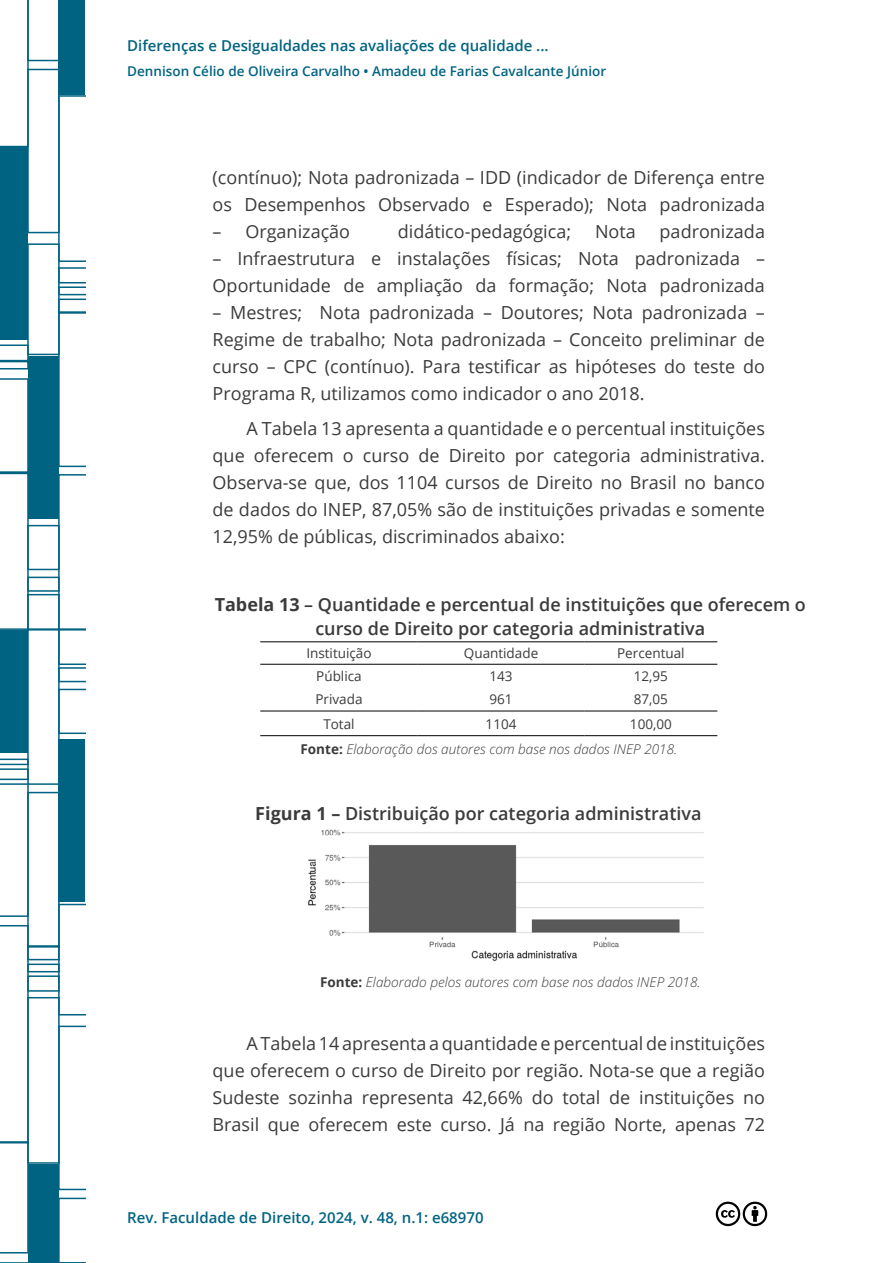
<style>
.page{position:relative;width:893px;height:1263px;background:#fff}
.page>*{position:absolute;margin:0;border:0;box-sizing:border-box;transform-origin:0 0}
.t1{font:18px/27px "Open Sans";color:#3c3b3b;text-align:justify}
.t2{font:600 18px/24px "Open Sans";color:#3c3b3b;text-align:center}
.t3{font:600 15px "Open Sans";color:#006382}
.t4{font:italic 13.5px/25.7px "Open Sans";color:#3c3b3b}
.t5{font:13.5px "Open Sans";color:#3c3b3b}
.t6{font:600 13.5px "Open Sans";color:#006382}
.s1{font-weight:700}
.s2{font-style:normal}
.s3{font-weight:700;font-style:normal}
</style>
<div class="page">
<svg style="left:0;top:0;width:85px;height:1263px"></svg>
<svg style="left:715px;top:1201px;width:53px;height:26px"></svg>
<hr style="left:260px;top:641px;width:158px;height:1px;background:#000">
<hr style="left:418px;top:641px;width:166px;height:1px;background:#000">
<hr style="left:584px;top:641px;width:133px;height:1px;background:#000">
<hr style="left:260px;top:664px;width:158px;height:1px;background:#000">
<hr style="left:418px;top:664px;width:166px;height:1px;background:#000">
<hr style="left:584px;top:664px;width:133px;height:1px;background:#000">
<hr style="left:260px;top:711px;width:158px;height:1px;background:#000">
<hr style="left:418px;top:711px;width:166px;height:1px;background:#000">
<hr style="left:584px;top:711px;width:133px;height:1px;background:#000">
<hr style="left:260px;top:735px;width:158px;height:1px;background:#000">
<hr style="left:418px;top:735px;width:166px;height:1px;background:#000">
<hr style="left:584px;top:735px;width:133px;height:1px;background:#000">
<img style="left:308px;top:829px;width:396px;height:132px">
<p class="t3" style="left:127px;top:35px;width:423px">Diferenças e Desigualdades nas avaliações de qualidade ...</p>
<p class="t6" style="left:127px;top:62px;width:480px">Dennison Célio de Oliveira Carvalho • Amadeu de Farias Cavalcante Júnior</p>
<p class="t1" style="left:213px;top:163px;width:554px">(contínuo); Nota padronizada – IDD (indicador de Diferença entre os Desempenhos Observado e Esperado); Nota padronizada</p>
<p class="t1" style="left:213px;top:217px;width:139px">– Organização</p>
<p class="t1" style="left:398px;top:217px;width:175px">didático-pedagógica;</p>
<p class="t1" style="left:595px;top:217px;width:42px">Nota</p>
<p class="t1" style="left:660px;top:217px;width:107px">padronizada</p>
<p class="t1" style="left:213px;top:244px;width:554px">– Infraestrutura e instalações físicas; Nota padronizada –<br>Oportunidade de ampliação da formação; Nota padronizada</p>
<p class="t1" style="left:213px;top:298px;width:554px">– Mestres; Nota padronizada – Doutores; Nota padronizada – Regime de trabalho; Nota padronizada – Conceito preliminar de curso – CPC (contínuo). Para testificar as hipóteses do teste do Programa R, utilizamos como indicador o ano 2018.</p>
<p class="t1" style="left:213px;top:415px;width:554px;text-indent:34px">A Tabela 13 apresenta a quantidade e o percentual instituições que oferecem o curso de Direito por categoria administrativa.<br>Observa-se que, dos 1104 cursos de Direito no Brasil no banco de dados do INEP, 87,05% são de instituições privadas e somente 12,95% de públicas, discriminados abaixo:</p>
<p class="t2" style="left:215px;top:592px;width:593px"><span class="s1">Tabela 13</span> – Quantidade e percentual de instituições que oferecem o curso de Direito por categoria administrativa</p>
<p class="t5" style="left:306px;top:644px;width:67px">Instituição</p>
<p class="t5" style="left:464px;top:644px;width:76px">Quantidade</p>
<p class="t5" style="left:617px;top:644px;width:69px">Percentual</p>
<p class="t5" style="left:316px;top:667px;width:47px">Pública</p>
<p class="t5" style="left:489px;top:667px;width:25px">143</p>
<p class="t5" style="left:634px;top:667px;width:36px">12,95</p>
<p class="t5" style="left:315px;top:690px;width:49px">Privada</p>
<p class="t5" style="left:489px;top:690px;width:25px">961</p>
<p class="t5" style="left:634px;top:690px;width:36px">87,05</p>
<p class="t5" style="left:323px;top:714px;width:33px">Total</p>
<p class="t5" style="left:486px;top:714px;width:32px">1104</p>
<p class="t4" style="left:300px;top:710px;width:378px;text-indent:329px"><span class="s2">100,00<br></span><span class="s3">Fonte:</span> Elaboração dos autores com base nos dados INEP 2018.</p>
<p class="t2" style="left:255px;top:801px;width:448px"><span class="s1">Figura 1 –</span> Distribuição por categoria administrativa</p>
<p class="t4" style="left:320px;top:969px;width:382px"><span class="s3">Fonte:</span> Elaborado pelos autores com base nos dados INEP 2018.</p>
<p class="t1" style="left:213px;top:1029px;width:554px;text-indent:34px">A Tabela 14 apresenta a quantidade e percentual de instituições que oferecem o curso de Direito por região. Nota-se que a região Sudeste sozinha representa 42,66% do total de instituições no Brasil que oferecem este curso. Já na região Norte, apenas 72</p>
<p class="t3" style="left:127px;top:1208px;width:358px">Rev. Faculdade de Direito, 2024, v. 48, n.1: e68970</p>
</div>
